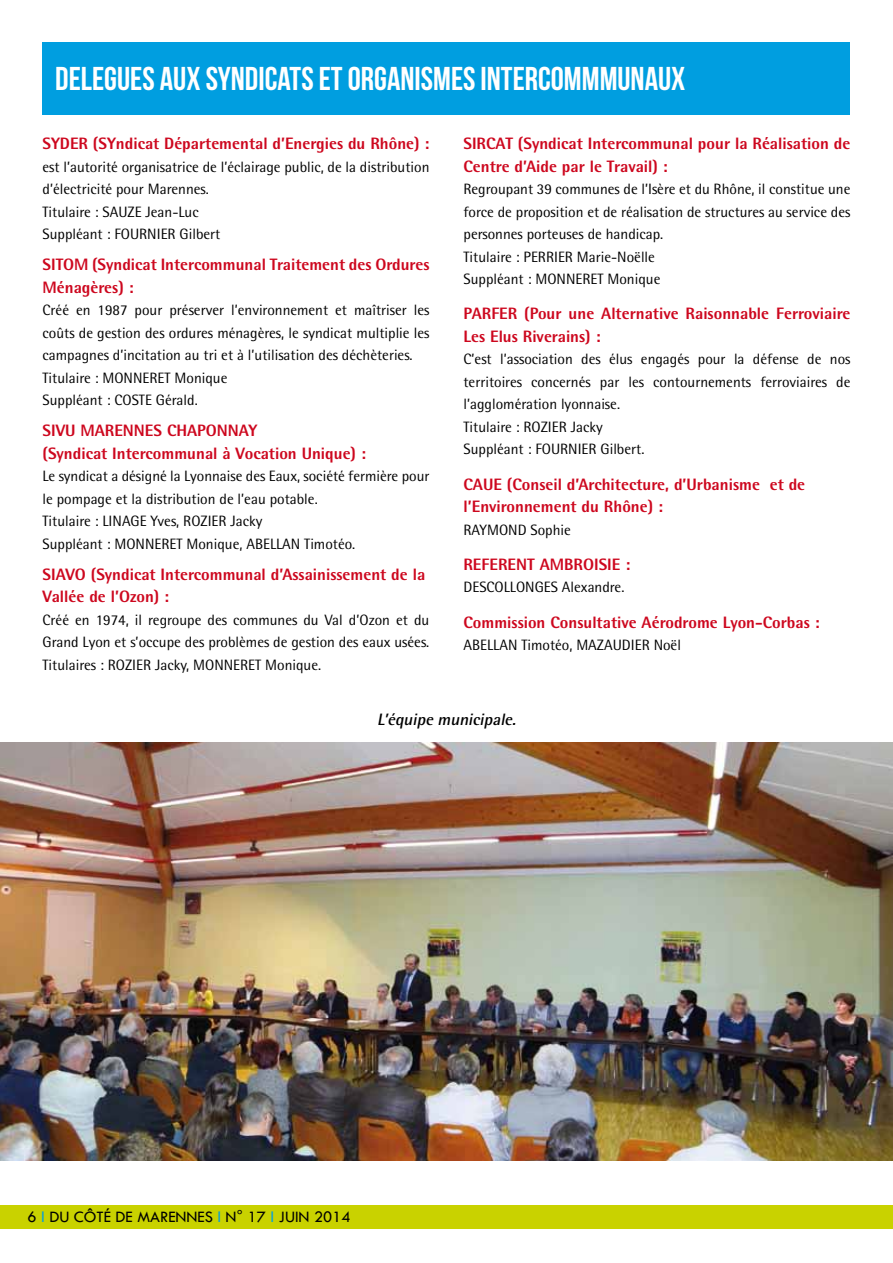
<style>
.page{position:relative;width:893px;height:1263px;background:#fff}
.page>*{position:absolute;margin:0;border:0;box-sizing:border-box;transform-origin:0 0}
.t1{font:33px "Bebas Neue";color:#fff}
.t2{font:800 16.5px/22.5px "Rotis Semi Sans";color:#cd071e}
.t3{font:16.5px "Tw Cen";color:#000}
.t4{font:italic 700 16.5px "Rotis Semi Sans";color:#000}
.t5{font:15px/22.5px "Rotis Semi Sans";color:#000}
.s1{color:#009ee0}
</style>
<div class="page">
<div style="left:43px;top:43px;width:807px;height:72px;background:#009ee0"></div>
<div style="left:0;top:1205px;width:893px;height:24px;background:#c9d200"></div>
<img style="left:0;top:743px;width:893px;height:418px">
<h1 class="t1" style="left:55px;top:61px;width:632px">DELEGUES AUX SYNDICATS ET ORGANISMES INTERCOMMMUNAUX</h1>
<p class="t2" style="left:43px;top:132px;width:388px">SYDER (SYndicat Départemental d’Energies du Rhône) :</p>
<p class="t5" style="left:43px;top:155px;width:388px">est l’autorité organisatrice de l’éclairage public, de la distribution d’électricité pour Marennes.<br>Titulaire : SAUZE Jean-Luc<br>Suppléant : FOURNIER Gilbert</p>
<p class="t2" style="left:43px;top:253px;width:388px">SITOM (Syndicat Intercommunal Traitement des Ordures<br>Ménagères) :</p>
<p class="t5" style="left:43px;top:299px;width:388px">Créé en 1987 pour préserver l’environnement et maîtriser les coûts de gestion des ordures ménagères, le syndicat multiplie les campagnes d’incitation au tri et à l’utilisation des déchèteries.<br>Titulaire : MONNERET Monique<br>Suppléant : COSTE Gérald.</p>
<p class="t2" style="left:43px;top:419px;width:325px">SIVU MARENNES CHAPONNAY<br>(Syndicat Intercommunal à Vocation Unique) :</p>
<p class="t5" style="left:43px;top:465px;width:388px">Le syndicat a désigné la Lyonnaise des Eaux, société fermière pour le pompage et la distribution de l’eau potable.<br>Titulaire : LINAGE Yves, ROZIER Jacky<br>Suppléant : MONNERET Monique, ABELLAN Timotéo.</p>
<p class="t2" style="left:43px;top:562px;width:384px">SIAVO (Syndicat Intercommunal d’Assainissement de la<br>Vallée de l’Ozon) :</p>
<p class="t5" style="left:43px;top:608px;width:388px;text-align:justify">Créé en 1974, il regroupe des communes du Val d’Ozon et du Grand Lyon et s’occupe des problèmes de gestion des eaux usées.<br>Titulaires : ROZIER Jacky, Monneret</p>
<p class="t5" style="left:265px;top:653px;width:57px">Monique.</p>
<p class="t2" style="left:463px;top:132px;width:388px">SIRCAT (Syndicat Intercommunal pour la Réalisation de<br>Centre d’Aide par le Travail) :</p>
<p class="t5" style="left:463px;top:178px;width:388px">Regroupant 39 communes de l’Isère et du Rhône, il constitue une force de proposition et de réalisation de structures au service des personnes porteuses de handicap.<br>Titulaire : PERRIER Marie-Noëlle<br>Suppléant : MONNERET Monique</p>
<p class="t2" style="left:463px;top:302px;width:388px">PARFER (Pour une Alternative Raisonnable Ferroviaire<br>Les Elus Riverains) :</p>
<p class="t5" style="left:463px;top:348px;width:388px">C’est l’association des élus engagés pour la défense de nos territoires concernés par les contournements ferroviaires de l’agglomération lyonnaise.<br>Titulaire : ROZIER Jacky<br>Suppléant : FOURNIER Gilbert.</p>
<p class="t2" style="left:463px;top:472px;width:343px">CAUE (Conseil d’Architecture, d’Urbanisme et de l’Environnement du Rhône) :</p>
<p class="t5" style="left:463px;top:518px;width:109px">RAYMOND Sophie</p>
<p class="t2" style="left:463px;top:553px;width:168px">REFERENT AMBROISIE :</p>
<p class="t5" style="left:463px;top:576px;width:162px">DESCOLLONGES Alexandre.</p>
<p class="t2" style="left:463px;top:610px;width:358px">Commission Consultative Aérodrome Lyon-Corbas :</p>
<p class="t5" style="left:463px;top:634px;width:219px">ABELLAN Timotéo, MAZAUDIER Noël</p>
<p class="t4" style="left:377px;top:709px;width:144px">L’équipe municipale.</p>
<p class="t3" style="left:28px;top:1207px;width:324px">6 <span class="s1">L</span> DU CÔTÉ DE MARENNES <span class="s1">L</span> N° 17 <span class="s1">L</span> JUIN 2014</p>
</div>
